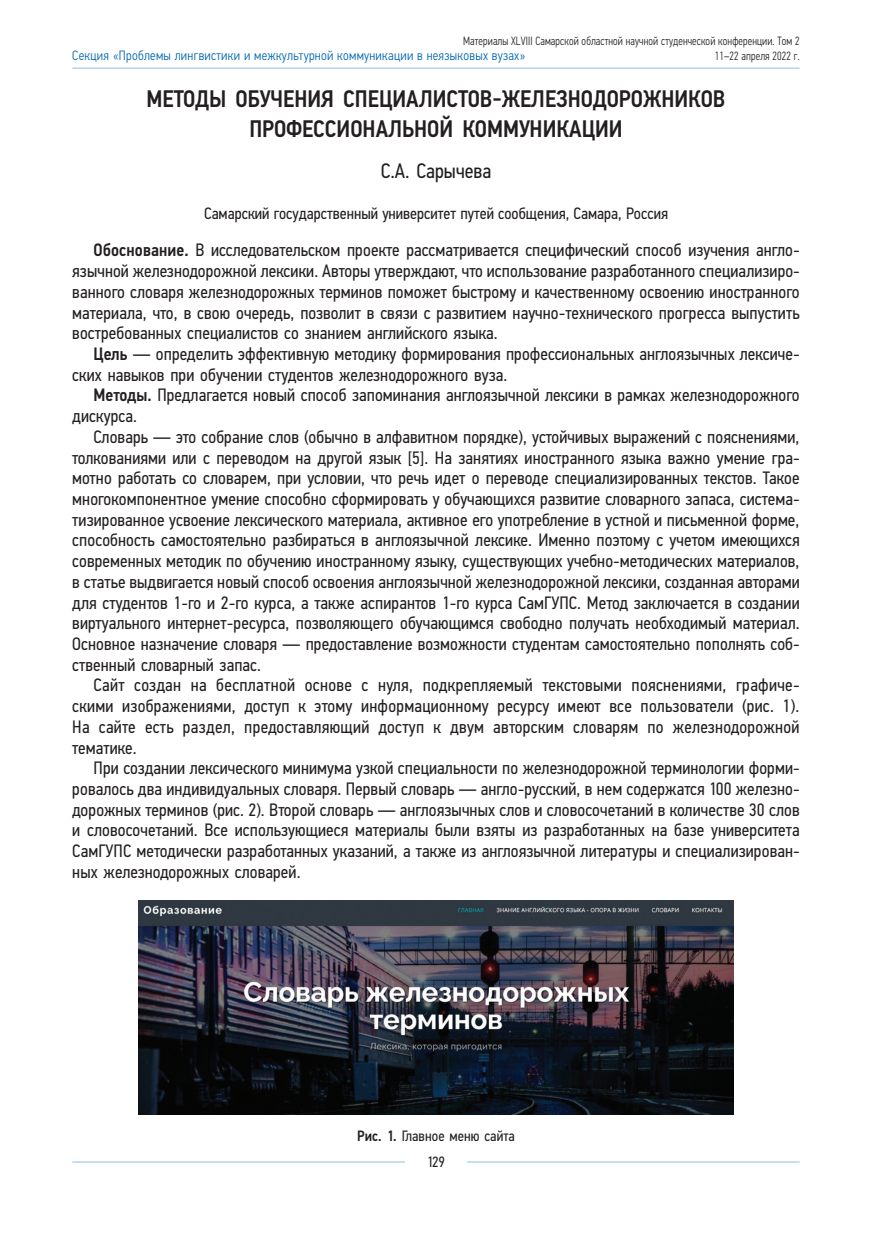
<style>
.page{position:relative;width:872px;height:1234px;background:#fff}
.page>*{position:absolute;margin:0;border:0;box-sizing:border-box;transform-origin:0 0}
.Header_01{font:500 24px/30px "Eco Vector Cond";color:#231f20;text-align:center}
.AUTHOR_RUS{font:21px "Eco Vector Cond";color:#231f20}
.Body_Text{font:18px/20.7px "Eco Vector Cond";letter-spacing:.005em;color:#231f20;text-align:justify}
.WHAT_RUS{font:16.5px "Eco Vector Cond";color:#231f20}
.Pictures_text{font:15px "Eco Vector Cond";letter-spacing:.005em;color:#231f20}
.t1{font:300 13.5px "Eco Vector Cond";letter-spacing:.02em;color:#0166b3}
.t2{font:300 12px "Eco Vector Cond";letter-spacing:.01em;color:#231f20;scale:.9 1}
.s1{font-weight:500}
</style>
<div class="page">
<hr style="left:72px;top:1161px;width:727px;height:1px;background:#93bde5">
<div style="left:405px;top:1155px;width:62px;height:21px;background:#fff"></div>
<hr style="left:72px;top:68px;width:727px;height:1px;background:#93bde5">
<img style="left:138px;top:900px;width:596px;height:214px">
<p class="t2" style="left:463px;top:34px;width:375px">Материалы XLVIII Самарской областной научной студенческой конференции. Том 2</p>
<p class="t1" style="left:72px;top:48px;width:454px">Секция «Проблемы лингвистики и межкультурной коммуникации в неязыковых вузах»</p>
<p class="t2" style="left:715px;top:49px;width:96px">11–22 апреля 2022 г.</p>
<p class="Header_01" style="left:147px;top:84px;width:580px">МЕТОДЫ ОБУЧЕНИЯ СПЕЦИАЛИСТОВ-ЖЕЛЕЗНОДОРОЖНИКОВ<br>ПРОФЕССИОНАЛЬНОЙ КОММУНИКАЦИИ</p>
<p class="AUTHOR_RUS" style="left:381px;top:158px;width:112px">С.А. Сарычева</p>
<p class="WHAT_RUS" style="left:204px;top:203px;width:465px">Самарский государственный университет путей сообщения, Самара, Россия</p>
<p class="Body_Text" style="left:72px;top:240px;width:729px;text-indent:21px"><span class="s1">Обоснование.</span> В исследовательском проекте рассматривается специфический способ изучения англо&shy;язычной железнодорожной лексики. Авторы утверждают, что использование разработанного специализиро&shy;ванного словаря железнодорожных терминов поможет быстрому и качественному освоению иностранного материала, что, в свою очередь, позволит в связи с развитием научно-технического прогресса выпустить востребованных специалистов со знанием английского языка.</p>
<p class="Body_Text" style="left:72px;top:343px;width:729px;text-indent:21px"><span class="s1">Цель</span> — определить эффективную методику формирования профессиональных англоязычных лексиче&shy;ских навыков при обучении студентов железнодорожного вуза.</p>
<p class="Body_Text" style="left:72px;top:385px;width:729px;text-indent:21px"><span class="s1">Методы.</span> Предлагается новый способ запоминания англоязычной лексики в рамках железнодорожного дискурса.</p>
<p class="Body_Text" style="left:72px;top:426px;width:729px;text-indent:21px">Словарь — это собрание слов (обычно в алфавитном порядке), устойчивых выражений с пояснениями, толкованиями или с переводом на другой язык [5]. На занятиях иностранного языка важно умение гра&shy;мотно работать со словарем, при условии, что речь идет о переводе специализированных текстов. Такое многокомпонентное умение способно сформировать у обучающихся развитие словарного запаса, система&shy;тизированное усвоение лексического материала, активное его употребление в устной и письменной форме, способность самостоятельно разбираться в англоязычной лексике. Именно поэтому с учетом имеющихся современных методик по обучению иностранному языку, существующих учебно-методических материалов, в статье выдвигается новый способ освоения англоязычной железнодорожной лексики, созданная авторами для студентов 1-го и 2-го курса, а также аспирантов 1-го курса СамГУПС. Метод заключается в создании виртуального интернет-ресурса, позволяющего обучающимся свободно получать необходимый материал.<br>Основное назначение словаря — предоставление возможности студентам самостоятельно пополнять соб&shy;ственный словарный запас.</p>
<p class="Body_Text" style="left:72px;top:674px;width:729px;text-indent:21px">Сайт создан на бесплатной основе с нуля, подкрепляемый текстовыми пояснениями, графиче&shy;скими изображениями, доступ к этому информационному ресурсу имеют все пользователи (рис. 1).<br>На сайте есть раздел, предоставляющий доступ к двум авторским словарям по железнодорожной тематике.</p>
<p class="Body_Text" style="left:72px;top:757px;width:729px;text-indent:21px">При создании лексического минимума узкой специальности по железнодорожной терминологии форми&shy;ровалось два индивидуальных словаря. Первый словарь — англо-русский, в нем содержатся 100 железно&shy;дорожных терминов (рис. 2). Второй словарь — англоязычных слов и словосочетаний в количестве 30 слов и словосочетаний. Все использующиеся материалы были взяты из разработанных на базе университета СамГУПС методически разработанных указаний, а также из англоязычной литературы и специализирован&shy;ных железнодорожных словарей.</p>
<p class="Pictures_text" style="left:357px;top:1126px;width:159px"><span class="s1">Рис. 1.</span> Главное меню сайта</p>
<p class="Pictures_text" style="left:427px;top:1152px;width:19px">129</p>
</div>
